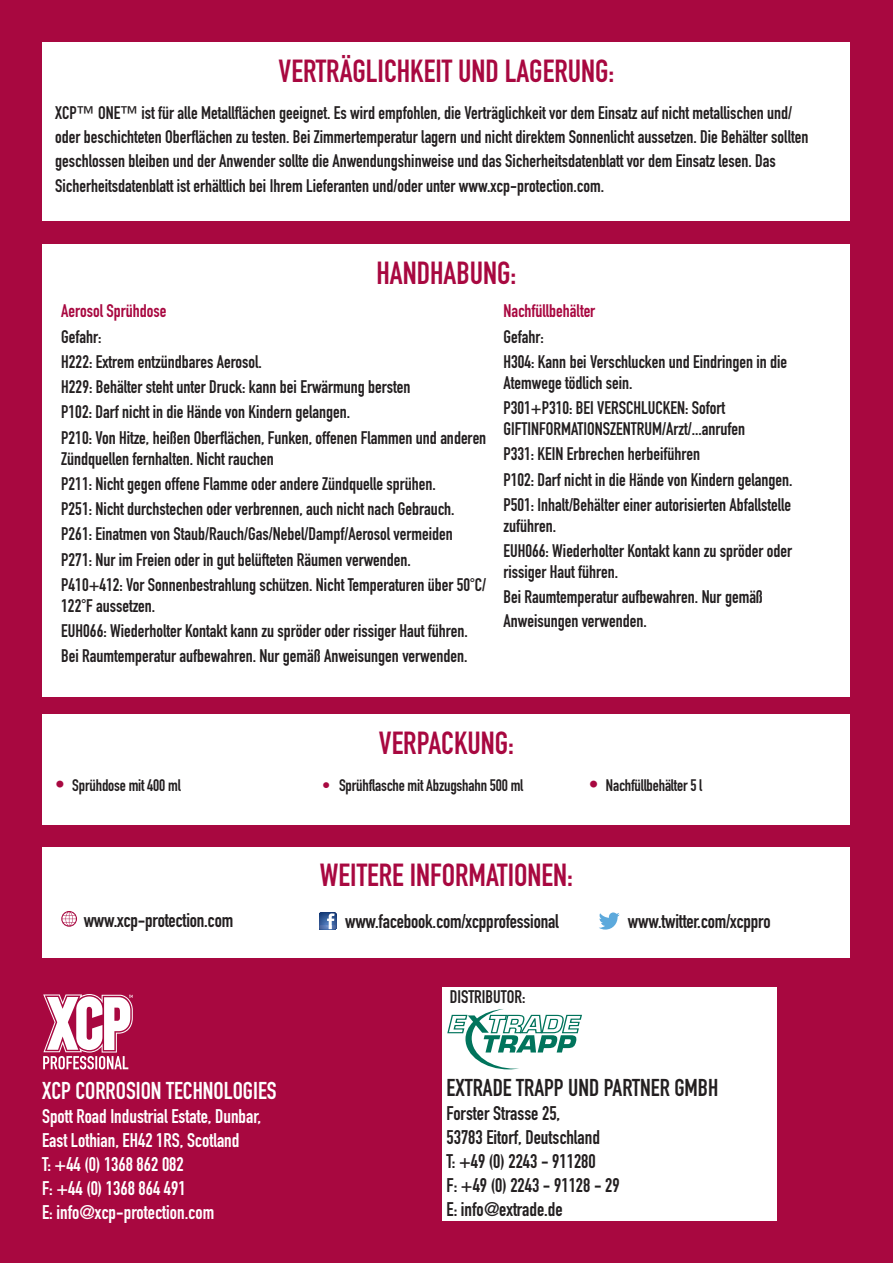
<style>
.page{position:relative;width:893px;height:1263px;background:#a80840}
.page>*{position:absolute;margin:0;border:0;box-sizing:border-box;transform-origin:0 0}
.t1{font:31.5px "DIN Engschrift Std";color:#a80840}
.t2{font:24px "DIN Engschrift Std";color:#231f20}
.t3{font:24px "DIN Engschrift Std";color:#fff}
.t4{font:19.5px "DIN Engschrift Std";letter-spacing:-.005em;color:#231f20}
.t5{font:19.5px "DIN Engschrift Std";color:#fff}
.t6{font:18px/21px "DIN Engschrift Std";color:#231f20}
.t7{font:18px "DIN Engschrift Std";color:#a80840}
.t8{font:16.5px "DIN Engschrift Std";letter-spacing:-.01em;color:#231f20}
.s1{font-size:19.5px;color:#a80840}
.s2{color:#a80840}
</style>
<div class="page">
<div style="left:43px;top:43px;width:807px;height:178px;background:#fff"></div>
<div style="left:43px;top:714px;width:807px;height:111px;background:#fff"></div>
<div style="left:43px;top:244px;width:807px;height:453px;background:#fff"></div>
<div style="left:43px;top:847px;width:807px;height:110px;background:#fff"></div>
<svg style="left:61px;top:911px;width:16px;height:16px"></svg>
<svg style="left:319px;top:912px;width:17px;height:18px"></svg>
<svg style="left:599px;top:912px;width:21px;height:17px"></svg>
<svg style="left:43px;top:994px;width:90px;height:75px"></svg>
<div style="left:442px;top:987px;width:335px;height:233px;background:#fff"></div>
<svg style="left:447px;top:1009px;width:135px;height:60px"></svg>
<p class="t1" style="left:279px;top:52px;width:337px">VERTRÄGLICHKEIT UND LAGERUNG:</p>
<p class="t6" style="left:55px;top:100px;width:754px;line-height:24.5px">XCP™ ONE™ ist für alle Metallflächen geeignet. Es wird empfohlen, die Verträglichkeit vor dem Einsatz auf nicht metallischen und/ oder beschichteten Oberflächen zu testen. Bei Zimmertemperatur lagern und nicht direktem Sonnenlicht aussetzen. Die Behälter sollten geschlossen bleiben und der Anwender sollte die Anwendungshinweise und das Sicherheitsdatenblatt vor dem Einsatz lesen. Das Sicherheitsdatenblatt ist erhältlich bei Ihrem Lieferanten und/oder unter www.xcp-protection.com.</p>
<p class="t1" style="left:376px;top:254px;width:141px">HANDHABUNG:</p>
<p class="t7" style="left:61px;top:300px;width:107px">Aerosol Sprühdose</p>
<p class="t6" style="left:61px;top:326px;width:42px">Gefahr:</p>
<p class="t6" style="left:61px;top:351px;width:202px">H222: Extrem entzündbares Aerosol.</p>
<p class="t6" style="left:61px;top:376px;width:351px">H229: Behälter steht unter Druck: kann bei Erwärmung bersten</p>
<p class="t6" style="left:61px;top:402px;width:290px">P102: Darf nicht in die Hände von Kindern gelangen.</p>
<p class="t6" style="left:61px;top:427px;width:427px">P210: Von Hitze, heißen Oberflächen, Funken, offenen Flammen und anderen<br>Zündquellen fernhalten. Nicht rauchen</p>
<p class="t6" style="left:61px;top:473px;width:376px">P211: Nicht gegen offene Flamme oder andere Zündquelle sprühen.</p>
<p class="t6" style="left:61px;top:498px;width:395px">P251: Nicht durchstechen oder verbrennen, auch nicht nach Gebrauch.</p>
<p class="t6" style="left:61px;top:524px;width:393px">P261: Einatmen von Staub/Rauch/Gas/Nebel/Dampf/Aerosol vermeiden</p>
<p class="t6" style="left:61px;top:549px;width:351px">P271: Nur im Freien oder in gut belüfteten Räumen verwenden.</p>
<p class="t6" style="left:61px;top:574px;width:426px">P410+412: Vor Sonnenbestrahlung schützen. Nicht Temperaturen über 50°C/<br>122°F aussetzen.</p>
<p class="t6" style="left:61px;top:620px;width:408px">EUH066: Wiederholter Kontakt kann zu spröder oder rissiger Haut führen.</p>
<p class="t6" style="left:61px;top:646px;width:408px">Bei Raumtemperatur aufbewahren. Nur gemäß Anweisungen verwenden.</p>
<p class="t7" style="left:503px;top:300px;width:93px">Nachfüllbehälter</p>
<p class="t6" style="left:503px;top:326px;width:42px">Gefahr:</p>
<p class="t6" style="left:503px;top:351px;width:285px">H304: Kann bei Verschlucken und Eindringen in die<br>Atemwege tödlich sein.</p>
<p class="t6" style="left:503px;top:397px;width:243px">P301+P310: BEI VERSCHLUCKEN: Sofort<br>GIFTINFORMATIONSZENTRUM/Arzt/...anrufen</p>
<p class="t6" style="left:503px;top:444px;width:198px">P331: KEIN Erbrechen herbeiführen</p>
<p class="t6" style="left:503px;top:469px;width:290px">P102: Darf nicht in die Hände von Kindern gelangen.</p>
<p class="t6" style="left:503px;top:494px;width:289px">P501: Inhalt/Behälter einer autorisierten Abfallstelle zuführen.</p>
<p class="t6" style="left:503px;top:540px;width:290px">EUH066: Wiederholter Kontakt kann zu spröder oder rissiger Haut führen.</p>
<p class="t6" style="left:503px;top:585px;width:261px;line-height:24px">Bei Raumtemperatur aufbewahren. Nur gemäß<br>Anweisungen verwenden.</p>
<p class="t1" style="left:379px;top:724px;width:137px">VERPACKUNG:</p>
<p class="t8" style="left:55px;top:775px;width:127px"><span class="s1">•</span> Sprühdose mit 400 ml</p>
<p class="t8" style="left:322px;top:775px;width:203px"><span class="s2">•</span> Sprühflasche mit Abzugshahn 500 ml</p>
<p class="t8" style="left:589px;top:775px;width:115px"><span class="s1">•</span> Nachfüllbehälter 5 l</p>
<p class="t1" style="left:320px;top:857px;width:255px">WEITERE INFORMATIONEN:</p>
<p class="t4" style="left:84px;top:908px;width:151px">www.xcp-protection.com</p>
<p class="t4" style="left:345px;top:910px;width:215px">www.facebook.com/xcpprofessional</p>
<p class="t4" style="left:628px;top:910px;width:144px">www.twitter.com/xcppro</p>
<p class="t3" style="left:42px;top:1076px;width:236px">XCP CORROSION TECHNOLOGIES</p>
<p class="t5" style="left:42px;top:1105px;width:220px">Spott Road Industrial Estate, Dunbar,</p>
<p class="t5" style="left:42px;top:1129px;width:199px">East Lothian, EH42 1RS, Scotland</p>
<p class="t5" style="left:42px;top:1153px;width:143px">T: +44 (0) 1368 862 082</p>
<p class="t5" style="left:42px;top:1177px;width:145px">F: +44 (0) 1368 864 491</p>
<p class="t5" style="left:42px;top:1201px;width:174px">E: info@xcp-protection.com</p>
<p class="t6" style="left:450px;top:986px;width:77px">DISTRIBUTOR:</p>
<p class="t2" style="left:446px;top:1073px;width:273px">EXTRADE TRAPP UND PARTNER GMBH</p>
<p class="t4" style="left:446px;top:1102px;width:115px">Forster Strasse 25,</p>
<p class="t4" style="left:446px;top:1126px;width:155px">53783 Eitorf, Deutschland</p>
<p class="t4" style="left:446px;top:1150px;width:151px">T: +49 (0) 2243 - 911280</p>
<p class="t4" style="left:446px;top:1174px;width:175px">F: +49 (0) 2243 - 91128 - 29</p>
<p class="t4" style="left:446px;top:1198px;width:118px">E: info@extrade.de</p>
</div>
